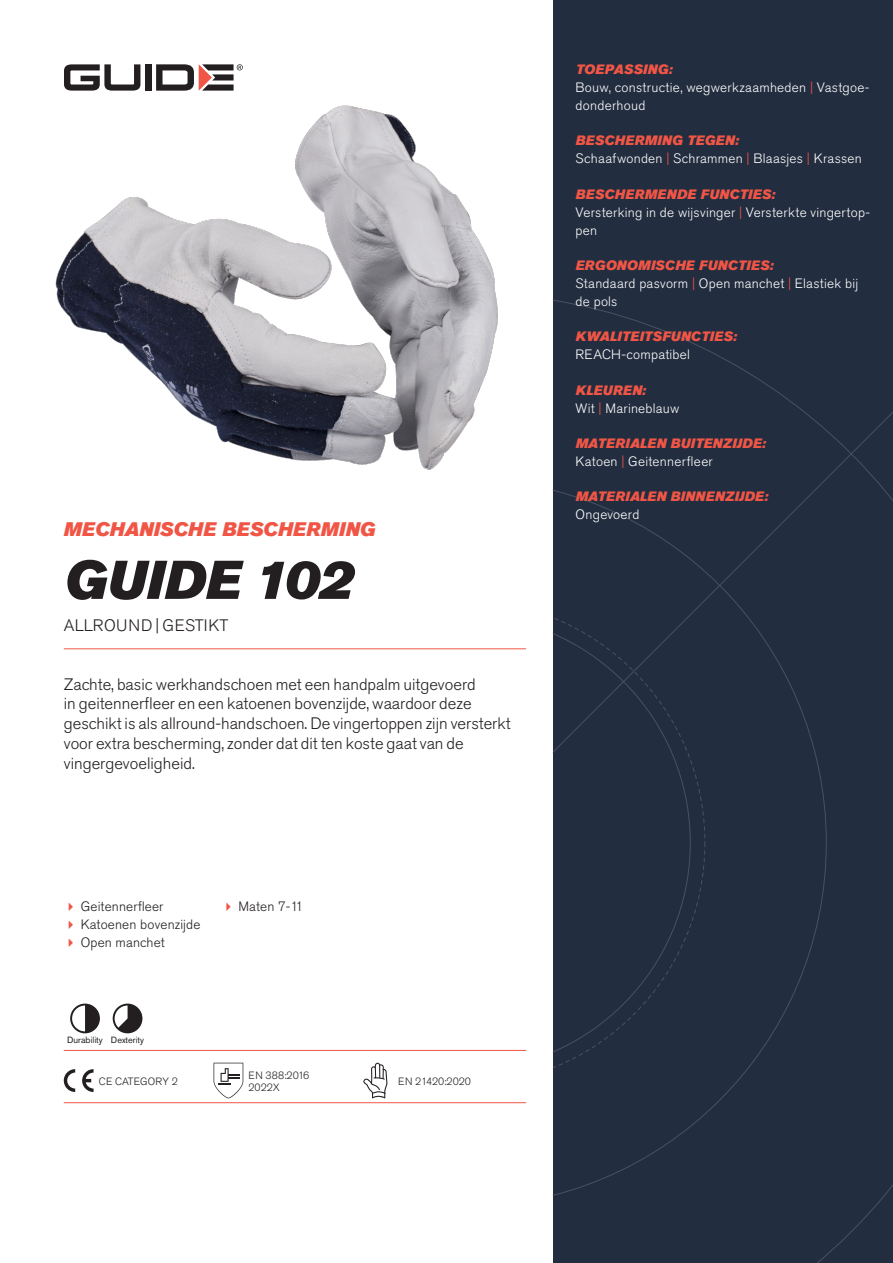
<style>
.page{position:relative;width:893px;height:1263px;background:#fff}
.page>*{position:absolute;margin:0;border:0;box-sizing:border-box;transform-origin:0 0}
.Rubrik{font:italic 54px "Akzidenz Grotesk Pro Super";color:#231f20}
.Överrubrik{font:italic 19.5px "Akzidenz Grotesk Pro Super";letter-spacing:.005em;color:#f05545}
.Ingress{font:300 16.5px/19.8px "Akzidenz Grotesk Pro";color:#231f20}
.Product_-_AltSegment{font:300 16.5px "Akzidenz Grotesk Pro";letter-spacing:.01em;color:#231f20}
.Produkt_-_Brödtext{font:300 13.5px/18px "Akzidenz Grotesk Pro";letter-spacing:.02em;color:#fff}
.Produkt_-_Namn{font:italic 13.5px "Akzidenz Grotesk Pro Super";letter-spacing:.015em;color:#f05545}
.t1{font:300 13.5px "Akzidenz Grotesk Pro";letter-spacing:.01em;color:#231f20}
.t2{font:300 10.5px "Akzidenz Grotesk Pro";color:#231f20}
.Produkt_-_Egenskaper{font:9px "Akzidenz Grotesk Pro";color:#231f20}
.s1{color:#f05545}
</style>
<div class="page">
<div style="left:145px;top:64px;width:7px;height:27px;background:#231f20"></div>
<svg style="left:156px;top:64px;width:87px;height:27px"></svg>
<svg style="left:64px;top:64px;width:76px;height:27px"></svg>
<div style="left:553px;top:0;width:340px;height:1263px;background:#222d3f"></div>
<svg style="left:553px;top:300px;width:340px;height:963px"></svg>
<hr style="left:64px;top:1050px;width:462px;height:1px;background:#f05545">
<hr style="left:64px;top:1102px;width:462px;height:1px;background:#f05545">
<svg style="left:70px;top:1003px;width:30px;height:30px"></svg>
<svg style="left:113px;top:1003px;width:29px;height:30px"></svg>
<svg style="left:64px;top:1069px;width:11px;height:23px"></svg>
<svg style="left:82px;top:1069px;width:12px;height:23px"></svg>
<svg style="left:214px;top:1063px;width:29px;height:35px"></svg>
<svg style="left:363px;top:1063px;width:24px;height:35px"></svg>
<img style="left:55px;top:105px;width:443px;height:365px">
<hr style="left:64px;top:648px;width:462px;height:1px;background:#f05545">
<p class="Överrubrik" style="left:64px;top:517px;width:313px">MECHANISCHE BESCHERMING</p>
<p class="Rubrik" style="left:64px;top:545px;width:291px">GUIDE 102</p>
<p class="Product_-_AltSegment" style="left:64px;top:615px;width:166px">ALLROUND | GESTIKT</p>
<p class="Ingress" style="left:64px;top:674px;width:448px">Zachte, basic werkhandschoen met een handpalm uitgevoerd<br>in geitennerfleer en een katoenen bovenzijde, waardoor deze geschikt is als allround-handschoen. De vingertoppen zijn versterkt voor extra bescherming, zonder dat dit ten koste gaat van de vingergevoeligheid.</p>
<p class="t1" style="left:81px;top:898px;width:84px">Geitennerfleer</p>
<p class="t1" style="left:81px;top:916px;width:121px">Katoenen bovenzijde</p>
<p class="t1" style="left:81px;top:934px;width:86px">Open manchet</p>
<p class="Produkt_-_Egenskaper" style="left:67px;top:1034px;width:37px">Durability</p>
<p class="Produkt_-_Egenskaper" style="left:111px;top:1034px;width:35px">Dexterity</p>
<p class="t2" style="left:99px;top:1074px;width:81px">CE CATEGORY 2</p>
<p class="t1" style="left:238px;top:898px;width:66px">Maten 7-11</p>
<p class="t2" style="left:248px;top:1068px;width:62px">EN 388:2016</p>
<p class="t2" style="left:248px;top:1080px;width:33px">2022X</p>
<p class="t2" style="left:398px;top:1074px;width:74px">EN 21420:2020</p>
<p class="Produkt_-_Namn" style="left:576px;top:60px;width:98px">TOEPASSING:</p>
<p class="Produkt_-_Brödtext" style="left:576px;top:78px;width:295px">Bouw, constructie, wegwerkzaamheden <span class="s1">|</span> Vastgoe&shy;donderhoud</p>
<p class="Produkt_-_Namn" style="left:576px;top:132px;width:165px">BESCHERMING TEGEN:</p>
<p class="Produkt_-_Brödtext" style="left:576px;top:150px;width:288px">Schaafwonden <span class="s1">|</span> Schrammen <span class="s1">|</span> Blaasjes <span class="s1">|</span> Krassen</p>
<p class="Produkt_-_Namn" style="left:576px;top:185px;width:201px">BESCHERMENDE FUNCTIES:</p>
<p class="Produkt_-_Brödtext" style="left:576px;top:203px;width:296px">Versterking in de wijsvinger <span class="s1">|</span> Versterkte vingertop&shy;pen</p>
<p class="Produkt_-_Namn" style="left:576px;top:256px;width:199px">ERGONOMISCHE FUNCTIES:</p>
<p class="Produkt_-_Brödtext" style="left:576px;top:274px;width:284px">Standaard pasvorm <span class="s1">|</span> Open manchet <span class="s1">|</span> Elastiek bij de pols</p>
<p class="Produkt_-_Namn" style="left:576px;top:328px;width:163px">KWALITEITSFUNCTIES:</p>
<p class="Produkt_-_Brödtext" style="left:576px;top:346px;width:116px">REACH-compatibel</p>
<p class="Produkt_-_Namn" style="left:576px;top:381px;width:72px">KLEUREN:</p>
<p class="Produkt_-_Brödtext" style="left:576px;top:399px;width:105px">Wit <span class="s1">|</span> Marineblauw</p>
<p class="Produkt_-_Namn" style="left:576px;top:434px;width:192px">MATERIALEN BUITENZIJDE:</p>
<p class="Produkt_-_Brödtext" style="left:576px;top:452px;width:139px">Katoen <span class="s1">|</span> Geitennerfleer</p>
<p class="Produkt_-_Namn" style="left:576px;top:488px;width:194px">MATERIALEN BINNENZIJDE:</p>
<p class="Produkt_-_Brödtext" style="left:576px;top:506px;width:65px">Ongevoerd</p>
</div>
